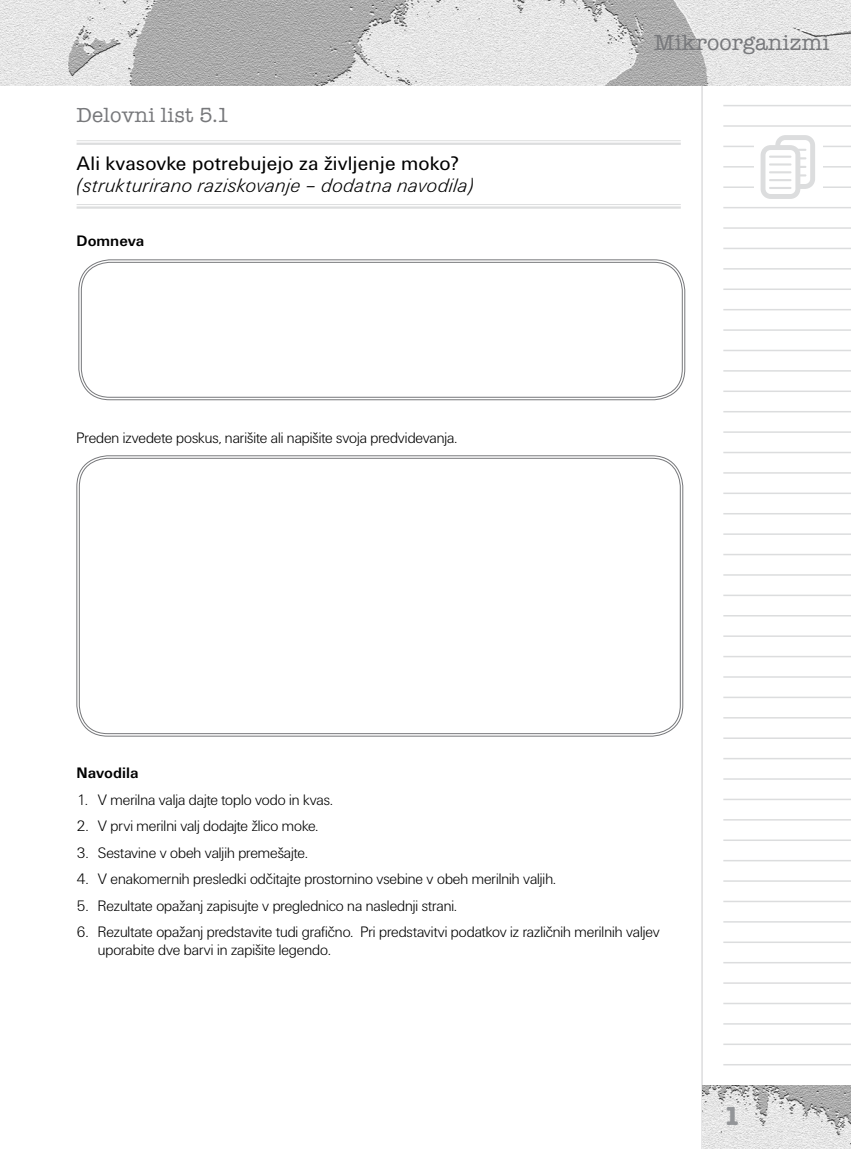
<style>
.page{position:relative;width:851px;height:1149px;background:#fff}
.page>*{position:absolute;margin:0;border:0;box-sizing:border-box;transform-origin:0 0}
.t1{font:700 27px "American Typ Itc DEE";color:#939598}
.t2{font:500 22.5px "American Typ Itc DEE";color:#77787b}
.t3{font:500 21px "American Typ Itc DEE";letter-spacing:.01em;color:#77787b}
.t4{font:20.25px "Unitus DEE Ligh Ital";letter-spacing:.01em;color:#000}
.t5{font:20.25px "Unitus TEE";letter-spacing:.01em;color:#000}
.t6{font:15.75px/18px "Unitus DEE Ligh";color:#000}
.t7{font:700 15.75px "Unitus TEE";color:#000}
</style>
<div class="page">
<svg style="left:701px;top:85px;width:149px;height:1063px"></svg>
<hr style="left:723px;top:125px;width:127px;height:2px;background:#dcddde">
<hr style="left:723px;top:146px;width:127px;height:1px;background:#dcddde">
<hr style="left:723px;top:166px;width:127px;height:1px;background:#dcddde">
<hr style="left:723px;top:186px;width:127px;height:2px;background:#dcddde">
<hr style="left:723px;top:207px;width:127px;height:1px;background:#dcddde">
<div style="left:754px;top:133px;width:68px;height:68px;background:#fff"></div>
<img style="left:702px;top:1084px;width:148px;height:64px">
<hr style="left:723px;top:105px;width:127px;height:1px;background:#dcddde">
<hr style="left:723px;top:227px;width:127px;height:2px;background:#dcddde">
<hr style="left:723px;top:247px;width:127px;height:2px;background:#dcddde">
<hr style="left:723px;top:268px;width:127px;height:1px;background:#dcddde">
<hr style="left:723px;top:288px;width:127px;height:2px;background:#dcddde">
<hr style="left:723px;top:309px;width:127px;height:1px;background:#dcddde">
<hr style="left:723px;top:329px;width:127px;height:2px;background:#dcddde">
<hr style="left:723px;top:349px;width:127px;height:2px;background:#dcddde">
<hr style="left:723px;top:370px;width:127px;height:1px;background:#dcddde">
<hr style="left:723px;top:390px;width:127px;height:2px;background:#dcddde">
<hr style="left:723px;top:411px;width:127px;height:1px;background:#dcddde">
<hr style="left:723px;top:431px;width:127px;height:2px;background:#dcddde">
<hr style="left:723px;top:451px;width:127px;height:2px;background:#dcddde">
<hr style="left:723px;top:472px;width:127px;height:1px;background:#dcddde">
<hr style="left:723px;top:492px;width:127px;height:2px;background:#dcddde">
<hr style="left:723px;top:513px;width:127px;height:1px;background:#dcddde">
<hr style="left:723px;top:533px;width:127px;height:1px;background:#dcddde">
<hr style="left:723px;top:553px;width:127px;height:2px;background:#dcddde">
<hr style="left:723px;top:574px;width:127px;height:1px;background:#dcddde">
<hr style="left:723px;top:594px;width:127px;height:2px;background:#dcddde">
<hr style="left:723px;top:615px;width:127px;height:1px;background:#dcddde">
<hr style="left:723px;top:635px;width:127px;height:1px;background:#dcddde">
<hr style="left:723px;top:655px;width:127px;height:2px;background:#dcddde">
<hr style="left:723px;top:676px;width:127px;height:1px;background:#dcddde">
<hr style="left:723px;top:696px;width:127px;height:2px;background:#dcddde">
<hr style="left:723px;top:716px;width:127px;height:2px;background:#dcddde">
<hr style="left:723px;top:737px;width:127px;height:1px;background:#dcddde">
<hr style="left:723px;top:757px;width:127px;height:2px;background:#dcddde">
<hr style="left:723px;top:778px;width:127px;height:1px;background:#dcddde">
<hr style="left:723px;top:798px;width:127px;height:2px;background:#dcddde">
<hr style="left:723px;top:818px;width:127px;height:2px;background:#dcddde">
<hr style="left:723px;top:839px;width:127px;height:1px;background:#dcddde">
<hr style="left:723px;top:859px;width:127px;height:2px;background:#dcddde">
<hr style="left:723px;top:880px;width:127px;height:1px;background:#dcddde">
<hr style="left:723px;top:900px;width:127px;height:1px;background:#dcddde">
<hr style="left:723px;top:920px;width:127px;height:2px;background:#dcddde">
<hr style="left:723px;top:941px;width:127px;height:1px;background:#dcddde">
<hr style="left:723px;top:961px;width:127px;height:2px;background:#dcddde">
<hr style="left:723px;top:982px;width:127px;height:1px;background:#dcddde">
<hr style="left:723px;top:1002px;width:127px;height:1px;background:#dcddde">
<hr style="left:723px;top:1022px;width:127px;height:2px;background:#dcddde">
<hr style="left:723px;top:1043px;width:127px;height:1px;background:#dcddde">
<hr style="left:723px;top:1063px;width:127px;height:2px;background:#dcddde">
<img style="left:0;top:0;width:850px;height:85px">
<svg style="left:760px;top:135px;width:55px;height:64px"></svg>
<hr style="left:768px;top:155px;width:23px;height:3px;background:#dcddde">
<hr style="left:768px;top:163px;width:23px;height:2px;background:#dcddde">
<hr style="left:768px;top:171px;width:23px;height:2px;background:#dcddde">
<hr style="left:768px;top:179px;width:23px;height:2px;background:#dcddde">
<hr style="left:768px;top:187px;width:23px;height:2px;background:#dcddde">
<hr style="left:77px;top:140px;width:603px;height:1px;background:#dcddde">
<hr style="left:77px;top:142px;width:603px;height:3px;background:#dcddde">
<hr style="left:77px;top:204px;width:603px;height:1px;background:#dcddde">
<hr style="left:77px;top:206px;width:603px;height:3px;background:#dcddde">
<div style="left:79px;top:259px;width:606px;height:141px;border:1px solid #77787b;border-radius:31px"></div>
<div style="left:81px;top:262px;width:601px;height:135px;border:1px solid #77787b;border-radius:29px"></div>
<h3 class="t3" style="left:77px;top:103px;width:155px">Delovni list 5.1</h3>
<p class="t5" style="left:77px;top:152px;width:384px">Ali kvasovke potrebujejo za življenje moko?</p>
<p class="t4" style="left:77px;top:175px;width:398px">(strukturirano raziskovanje – dodatna navodila)</p>
<p class="t7" style="left:77px;top:231px;width:69px">Domneva</p>
<p class="t6" style="left:77px;top:428px;width:382px">Preden izvedete poskus, narišite ali napišite svoja predvidevanja.</p>
<h2 class="t2" style="left:653px;top:30px;width:177px">Mikroorganizmi</h2>
<p class="t7" style="left:77px;top:763px;width:63px">Navodila</p>
<p class="t6" style="left:77px;top:790px;width:257px">1. V merilna valja dajte toplo vodo in kvas.</p>
<p class="t6" style="left:77px;top:817px;width:243px">2. V prvi merilni valj dodajte žlico moke.</p>
<p class="t6" style="left:77px;top:843px;width:233px">3. Sestavine v obeh valjih premešajte.</p>
<p class="t6" style="left:77px;top:870px;width:480px">4. V enakomernih presledki odčitajte prostornino vsebine v obeh merilnih valjih.</p>
<p class="t6" style="left:77px;top:896px;width:381px">5. Rezultate opažanj zapisujte v preglednico na naslednji strani.</p>
<p class="t6" style="left:98px;top:923px;width:563px;text-indent:-21px">6. Rezultate opažanj predstavite tudi grafično. Pri predstavitvi podatkov iz različnih merilnih valjev uporabite dve barvi in zapišite legendo.</p>
<h1 class="t1" style="left:723px;top:1099px;width:18px">1</h1>
</div>
